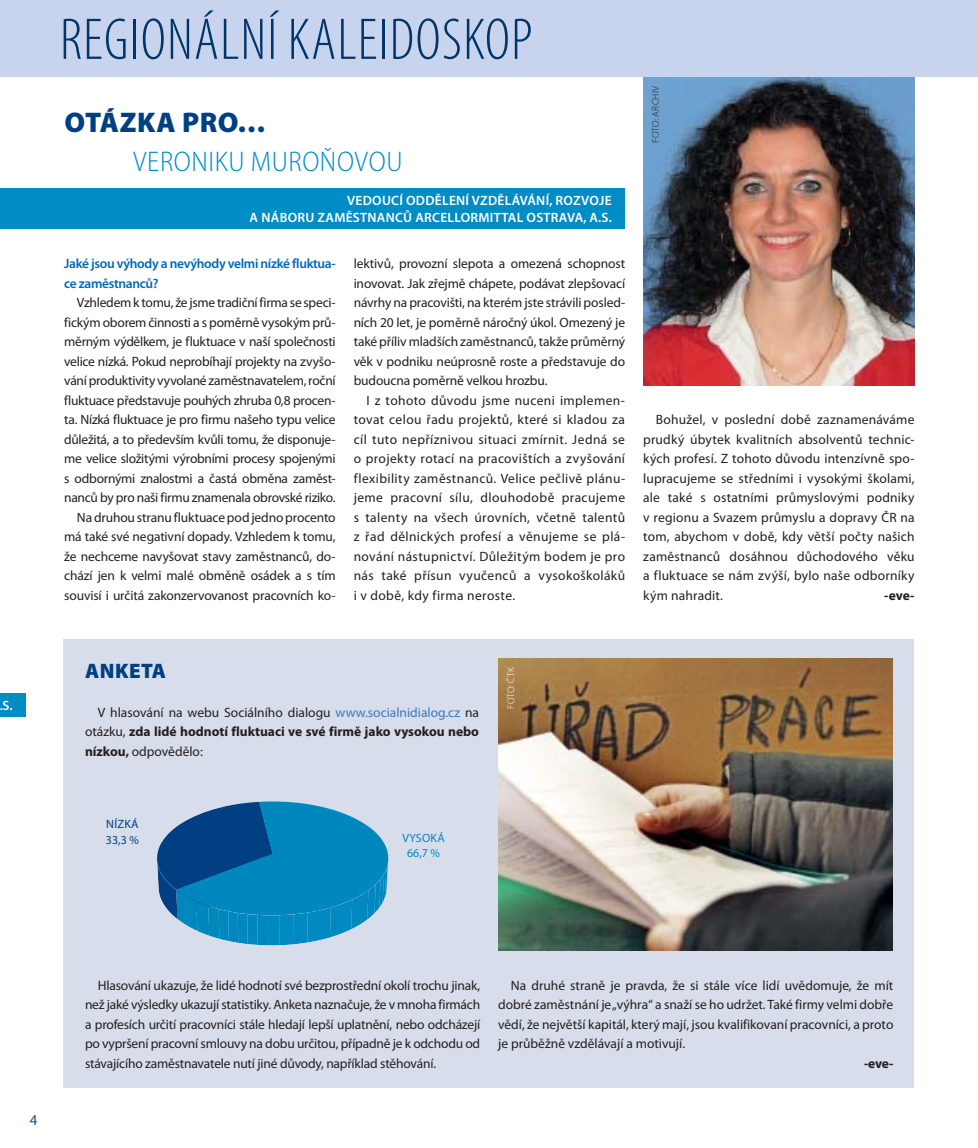
<style>
.page{position:relative;width:978px;height:1148px;background:#fff}
.page>*{position:absolute;margin:0;border:0;box-sizing:border-box;transform-origin:0 0}
.t1{font:300 condensed 59.25px "Myriad Pro";letter-spacing:.02em;color:#003569}
.t2{font:300 semi-condensed 28.5px "Myriad Pro";letter-spacing:.02em;color:#008dc5}
.t3{font:900 28.5px "Myriad Pro";letter-spacing:.02em;color:#004082}
.t4{font:900 21px "Myriad Pro";letter-spacing:.02em;color:#004082}
.t5{font:15px "Myriad Pro";color:#1c4f7f}
.t6{font:13.5px/19.5px "Myriad Pro";letter-spacing:-.015em;color:#231f1f;text-align:justify}
.t7{font:700 13.5px/19.5px "Myriad Pro";color:#231f1f;text-align:justify}
.t8{font:600 13.5px/16.8px "Myriad Pro";letter-spacing:.02em;color:#fff;text-align:right}
.t9{font:600 13.5px/19.5px "Myriad Pro";letter-spacing:-.025em;color:#0068b4}
.t10{font:12px/15.6px "Myriad Pro";letter-spacing:.02em;color:#0088be;text-align:center}
.t11{font:12px/15.6px "Myriad Pro";letter-spacing:.02em;color:#004082}
.t12{font:300 9.75px "Myriad Pro";letter-spacing:.02em;color:#231f1f}
.t13{font:300 9.75px "Myriad Pro";color:#fff}
.s1{font-weight:400}
.s2{font-weight:400;color:#377abe}
</style>
<div class="page">
<img style="left:643px;top:77px;width:271px;height:308px">
<div style="left:0;top:0;width:978px;height:77px;background:#c8d3ed"></div>
<div style="left:0;top:693px;width:26px;height:23px;background:#008dc5"></div>
<div style="left:64px;top:638px;width:850px;height:449px;background:#d8ddec"></div>
<svg style="left:157px;top:801px;width:231px;height:144px"></svg>
<img style="left:498px;top:658px;width:395px;height:292px">
<div style="left:0;top:188px;width:625px;height:41px;background:#008dc5"></div>
<p class="t8" style="left:-1px;top:698px;width:15px">.S.</p>
<h1 class="t1" style="left:60px;top:17px;width:474px">REGIONÁLNÍ KALEIDOSKOP</h1>
<h2 class="t3" style="left:65px;top:111px;width:203px">OTÁZKA PRO…</h2>
<h2 class="t2" style="left:133px;top:150px;width:271px">VERONIKU MUROŇOVOU</h2>
<p class="t8" style="left:250px;top:194px;width:364px">VEDOUCÍ ODDĚLENÍ VZDĚLÁVÁNÍ, ROZVOJE<br>A NÁBORU ZAMĚSTNANCŮ ARCELLORMITTAL OSTRAVA, A.S.</p>
<p class="t9" style="left:64px;top:255px;width:273px">Jaké jsou výhody a nevýhody velmi nízké fluktua&shy;ce zaměstnanců?</p>
<p class="t6" style="left:64px;top:294px;width:273px;text-align:right">Vzhledem k tomu, že jsme tradiční firma se speci&shy;fickým oborem činnosti a s poměrně vysokým prů&shy;měrným výdělkem, je fluktuace v naší společnosti velice nízká. Pokud neprobíhají projekty na zvyšo&shy;vání produktivity vyvolané zaměstnavatelem, roční fluktuace představuje pouhých zhruba 0,8 procen&shy;ta. Nízká fluktuace je pro firmu našeho typu velice důležitá, a to především kvůli tomu, že disponuje&shy;me velice složitými výrobními procesy spojenými s odbornými znalostmi a častá obměna zaměst&shy;nanců by pro naši firmu znamenala obrovské riziko.<br>Na druhou stranu fluktuace pod jedno procento má také své negativní dopady. Vzhledem k tomu, že nechceme navyšovat stavy zaměstnanců, do&shy;chází jen k velmi malé obměně osádek a s tím souvisí i určitá zakonzervovanost pracovních ko-</p>
<p class="t6" style="left:354px;top:255px;width:273px">lektivů, provozní slepota a omezená schopnost inovovat. Jak zřejmě chápete, podávat zlepšovací návrhy na pracovišti, na kterém jste strávili posled&shy;ních 20 let, je poměrně náročný úkol. Omezený je také příliv mladších zaměstnanců, takže průměrný věk v podniku neúprosně roste a představuje do budoucna poměrně velkou hrozbu.</p>
<p class="t6" style="left:354px;top:391px;width:273px;text-indent:13px">I z tohoto důvodu jsme nuceni implemen&shy;tovat celou řadu projektů, které si kladou za cíl tuto nepříznivou situaci zmírnit. Jedná se o projekty rotací na pracovištích a zvyšování flexibility zaměstnanců. Velice pečlivě plánu&shy;jeme pracovní sílu, dlouhodobě pracujeme s talenty na všech úrovních, včetně talentů z řad dělnických profesí a věnujeme se plá&shy;nování nástupnictví. Důležitým bodem je pro nás také přísun vyučenců a vysokoškoláků i v době, kdy firma neroste.</p>
<p class="t12" style="left:652px;top:143px;width:58px;rotate:-90deg">FOTO: ARCHIV</p>
<p class="t6" style="left:643px;top:411px;width:273px;text-indent:13px">Bohužel, v poslední době zaznamenáváme prudký úbytek kvalitních absolventů technic&shy;kých profesí. Z tohoto důvodu intenzívně spo&shy;lupracujeme se středními i vysokými školami, ale také s ostatními průmyslovými podniky v regionu a Svazem průmyslu a dopravy ČR na tom, abychom v době, kdy větší počty našich zaměstnanců dosáhnou důchodového věku a fluktuace se nám zvýší, bylo naše odborníky kým nahradit.</p>
<p class="t7" style="left:884px;top:586px;width:32px">-eve-</p>
<h3 class="t4" style="left:85px;top:663px;width:82px">ANKETA</h3>
<p class="t7" style="left:85px;top:703px;width:396px;text-indent:13px"><span class="s1">V hlasování na webu Sociálního dialogu</span> <span class="s2">www.socialnidialog.cz</span> <span class="s1">na otázku,</span> zda lidé hodnotí fluktuaci ve své firmě jako vysokou nebo nízkou, <span class="s1">odpovědělo:</span></p>
<p class="t11" style="left:106px;top:817px;width:34px">NÍZKÁ<br>33,3 %</p>
<p class="t10" style="left:402px;top:831px;width:44px">VYSOKÁ<br>66,7 %</p>
<p class="t13" style="left:507px;top:709px;width:44px;rotate:-90deg">FOTO: ČTK</p>
<p class="t5" style="left:30px;top:1113px;width:9px">4</p>
<p class="t6" style="left:85px;top:976px;width:397px;text-indent:13px">Hlasování ukazuje, že lidé hodnotí své bezprostřední okolí trochu jinak, než jaké výsledky ukazují statistiky. Anketa naznačuje, že v mnoha firmách a profesích určití pracovníci stále hledají lepší uplatnění, nebo odcházejí po vypršení pracovní smlouvy na dobu určitou, případně je k odchodu od stávajícího zaměstnavatele nutí jiné důvody, například stěhování.</p>
<p class="t6" style="left:498px;top:976px;width:397px;text-indent:13px">Na druhé straně je pravda, že si stále více lidí uvědomuje, že mít dobré zaměstnání je „výhra“ a snaží se ho udržet. Také firmy velmi dobře vědí, že největší kapitál, který mají, jsou kvalifikovaní pracovníci, a proto je průběžně vzdělávají a motivují.</p>
<p class="t7" style="left:864px;top:1054px;width:31px">-eve-</p>
</div>
